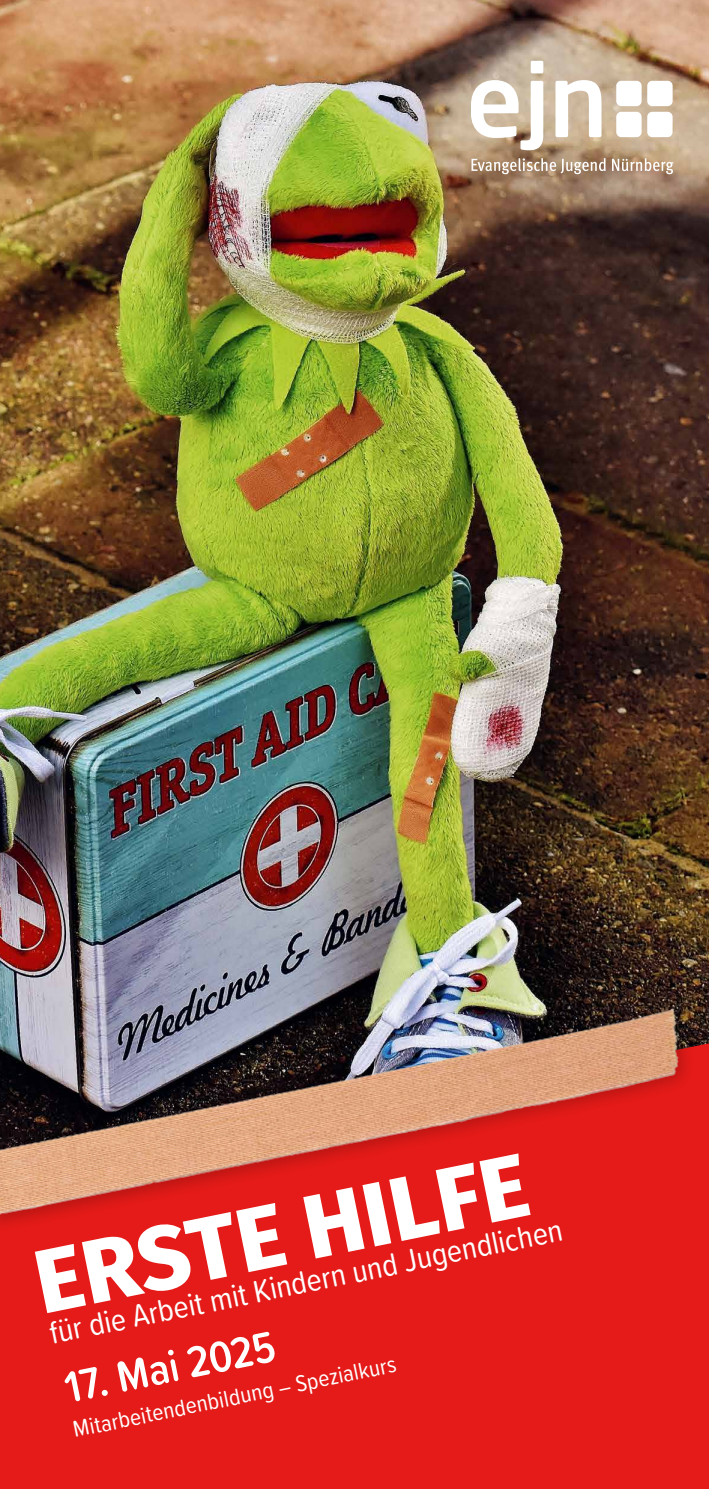
<style>
.page{position:relative;width:709px;height:1489px;background:#fff}
.page>*{position:absolute;margin:0;border:0;box-sizing:border-box;transform-origin:0 0}
.t1{font:800 90px "Fira Sans";color:#fff}
.t2{font:600 45px "Proxima Soft Cond";color:#fff}
.t3{font:32.5px "Proxima Soft Cond";color:#fff}
.t4{font:23.75px "Proxima Soft Cond";color:#fff}
</style>
<div class="page">
<img style="left:0;top:0;width:709px;height:987px">
<div style="left:0;top:1225px;width:709px;height:263px;background:#e41b18"></div>
<div style="left:0;top:1001px;width:695px;height:232px;background:#e41b18"></div>
<img style="left:0;top:987px;width:709px;height:238px">
<div style="left:616px;top:81px;width:25px;height:25px;background:#fff;border-radius:5px"></div>
<div style="left:647px;top:81px;width:25px;height:25px;background:#fff;border-radius:5px"></div>
<div style="left:616px;top:112px;width:25px;height:25px;background:#fff;border-radius:5px"></div>
<div style="left:647px;top:112px;width:25px;height:25px;background:#fff;border-radius:5px"></div>
<svg style="left:555px;top:80px;width:46px;height:57px"></svg>
<div style="left:530px;top:61px;width:13px;height:12px;background:#fff;border-radius:2px"></div>
<svg style="left:471px;top:158px;width:134px;height:16px;background:#b79f89"></svg>
<svg style="left:612px;top:158px;width:61px;height:16px"></svg>
<svg style="left:471px;top:80px;width:72px;height:70px"></svg>
<h1 class="t1" style="left:21px;top:1204px;width:502px;rotate:-11deg">ERSTE HILFE</h1>
<p class="t3" style="left:45px;top:1311px;width:524px;rotate:-12deg">für die Arbeit mit Kindern und Jugendlichen</p>
<h2 class="t2" style="left:58px;top:1354px;width:216px;rotate:-11deg">17. Mai 2025</h2>
<p class="t4" style="left:70px;top:1413px;width:331px;rotate:-12deg">Mitarbeitendenbildung – Spezialkurs</p>
</div>
